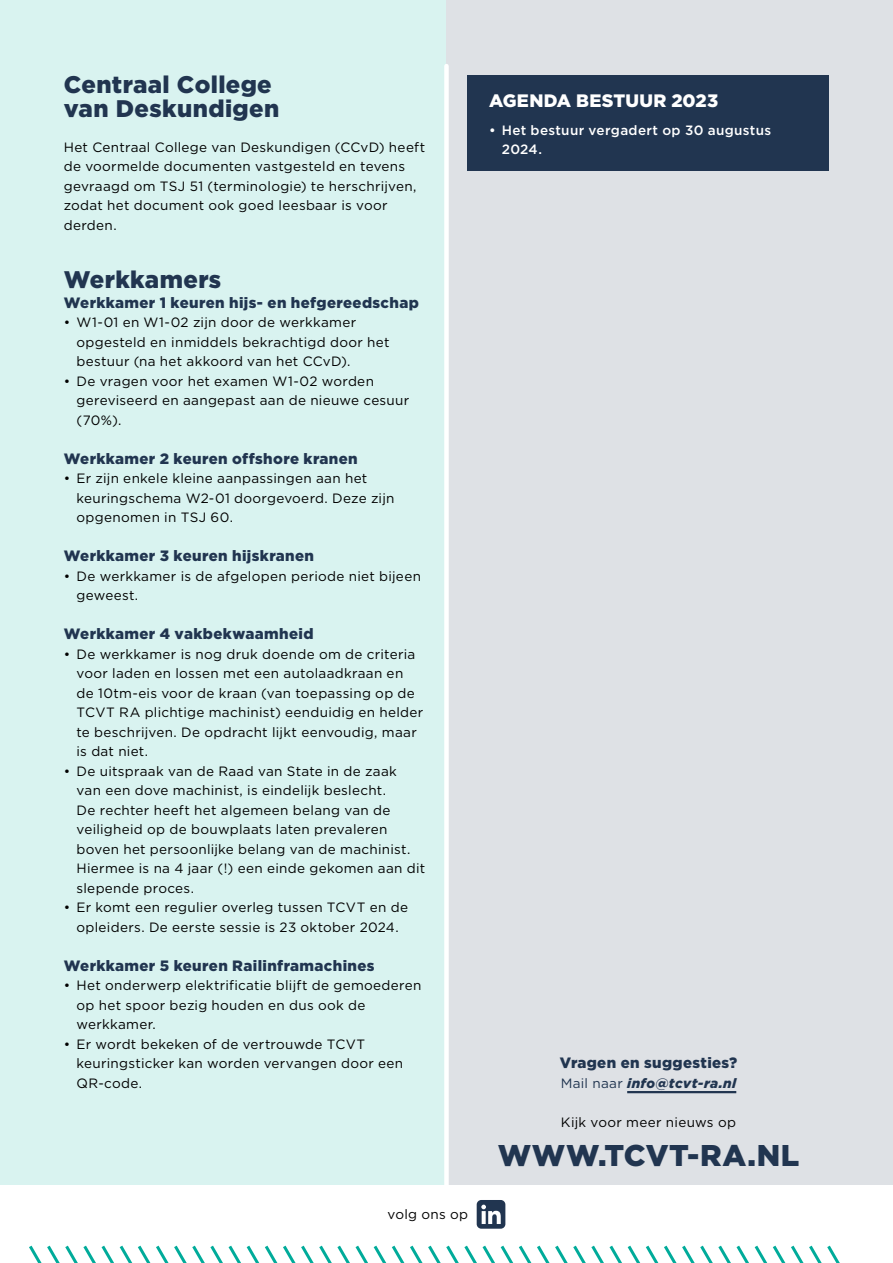
<style>
.page{position:relative;width:893px;height:1263px;background:#fff}
.page>*{position:absolute;margin:0;border:0;box-sizing:border-box;transform-origin:0 0}
.t1{font:900 30px "Gotham";letter-spacing:.02em;color:#213550}
.t2{font:900 24px/24px "Gotham";letter-spacing:.015em;color:#213550}
.t3{font:900 18px "Gotham";letter-spacing:.015em;color:#fff}
.t4{font:900 15px "Gotham";letter-spacing:.025em;color:#213550}
.t5{font:13.5px/19.5px "Gotham";letter-spacing:.02em;color:#000}
.t6{font:500 13.5px/19.5px "Gotham";letter-spacing:.025em;color:#fff}
.t7{font:italic 900 13.5px "Gotham";letter-spacing:.025em;color:#213550}
.s1{font-weight:400;font-style:normal}
</style>
<div class="page">
<div style="left:0;top:0;width:446px;height:1185px;background:#d9f3f0"></div>
<div style="left:446px;top:0;width:447px;height:1185px;background:#dee1e5"></div>
<div style="left:444px;top:66px;width:5px;height:1136px;background:#fff"></div>
<svg style="left:29px;top:1245px;width:811px;height:18px"></svg>
<div style="left:477px;top:1200px;width:28px;height:29px;background:#213550;border-radius:5px"></div>
<svg style="left:481px;top:1205px;width:20px;height:19px"></svg>
<hr style="left:627px;top:1091px;width:109px;height:2px;background:#213550">
<div style="left:468px;top:75px;width:361px;height:96px;background:#213550"></div>
<h2 class="t2" style="left:64px;top:72px;width:217px">Centraal College van Deskundigen</h2>
<p class="t5" style="left:64px;top:137px;width:363px">Het Centraal College van Deskundigen (CCvD) heeft de voormelde documenten vastgesteld en tevens gevraagd om TSJ 51 (terminologie) te herschrijven, zodat het document ook goed leesbaar is voor derden.</p>
<h2 class="t2" style="left:64px;top:267px;width:159px">Werkkamers</h2>
<p class="t4" style="left:64px;top:294px;width:357px">Werkkamer 1 keuren hijs- en hefgereedschap</p>
<p class="t5" style="left:77px;top:312px;width:314px;text-indent:-13px">• W1-01 en W1-02 zijn door de werkkamer opgesteld en inmiddels bekrachtigd door het bestuur (na het akkoord van het CCvD).</p>
<p class="t5" style="left:77px;top:371px;width:334px;text-indent:-13px">• De vragen voor het examen W1-02 worden gereviseerd en aangepast aan de nieuwe cesuur (70%).</p>
<p class="t4" style="left:64px;top:450px;width:295px">Werkkamer 2 keuren offshore kranen</p>
<p class="t5" style="left:77px;top:468px;width:319px;text-indent:-13px">• Er zijn enkele kleine aanpassingen aan het keuringschema W2-01 doorgevoerd. Deze zijn opgenomen in TSJ 60.</p>
<p class="t4" style="left:64px;top:547px;width:252px">Werkkamer 3 keuren hijskranen</p>
<p class="t5" style="left:77px;top:566px;width:346px;text-indent:-13px">• De werkkamer is de afgelopen periode niet bijeen geweest.</p>
<p class="t4" style="left:64px;top:625px;width:251px">Werkkamer 4 vakbekwaamheid</p>
<p class="t5" style="left:77px;top:644px;width:348px;text-indent:-13px">• De werkkamer is nog druk doende om de criteria voor laden en lossen met een autolaadkraan en de 10tm-eis voor de kraan (van toepassing op de TCVT RA plichtige machinist) eenduidig en helder te beschrijven. De opdracht lijkt eenvoudig, maar is dat niet.</p>
<p class="t5" style="left:77px;top:761px;width:350px;text-indent:-13px">• De uitspraak van de Raad van State in de zaak<br>van een dove machinist, is eindelijk beslecht.<br>De rechter heeft het algemeen belang van de veiligheid op de bouwplaats laten prevaleren boven het persoonlijke belang van de machinist.<br>Hiermee is na 4 jaar (!) een einde gekomen aan dit slepende proces.</p>
<p class="t5" style="left:64px;top:897px;width:346px;text-align:center">• Er komt een regulier overleg tussen TCVT en de opleiders. De eerste sessie is 23 oktober 2024.</p>
<p class="t4" style="left:64px;top:957px;width:312px">Werkkamer 5 keuren Railinframachines</p>
<p class="t5" style="left:77px;top:975px;width:346px;text-indent:-13px">• Het onderwerp elektrificatie blijft de gemoederen op het spoor bezig houden en dus ook de werkkamer.</p>
<p class="t5" style="left:77px;top:1034px;width:328px;text-indent:-13px">• Er wordt bekeken of de vertrouwde TCVT keuringsticker kan worden vervangen door een<br>QR-code.</p>
<p class="t5" style="left:388px;top:1204px;width:82px">volg ons op</p>
<h3 class="t3" style="left:489px;top:90px;width:231px">AGENDA BESTUUR 2023</h3>
<p class="t6" style="left:502px;top:120px;width:271px;text-indent:-13px">• Het bestuur vergadert op 30 augustus<br>2024.</p>
<p class="t4" style="left:560px;top:1054px;width:179px">Vragen en suggesties?</p>
<p class="t7" style="left:561px;top:1075px;width:177px"><span class="s1">Mail naar</span> info@tcvt-ra.nl</p>
<p class="t5" style="left:561px;top:1112px;width:177px">Kijk voor meer nieuws op</p>
<h1 class="t1" style="left:498px;top:1138px;width:303px">WWW.TCVT-RA.NL</h1>
</div>
